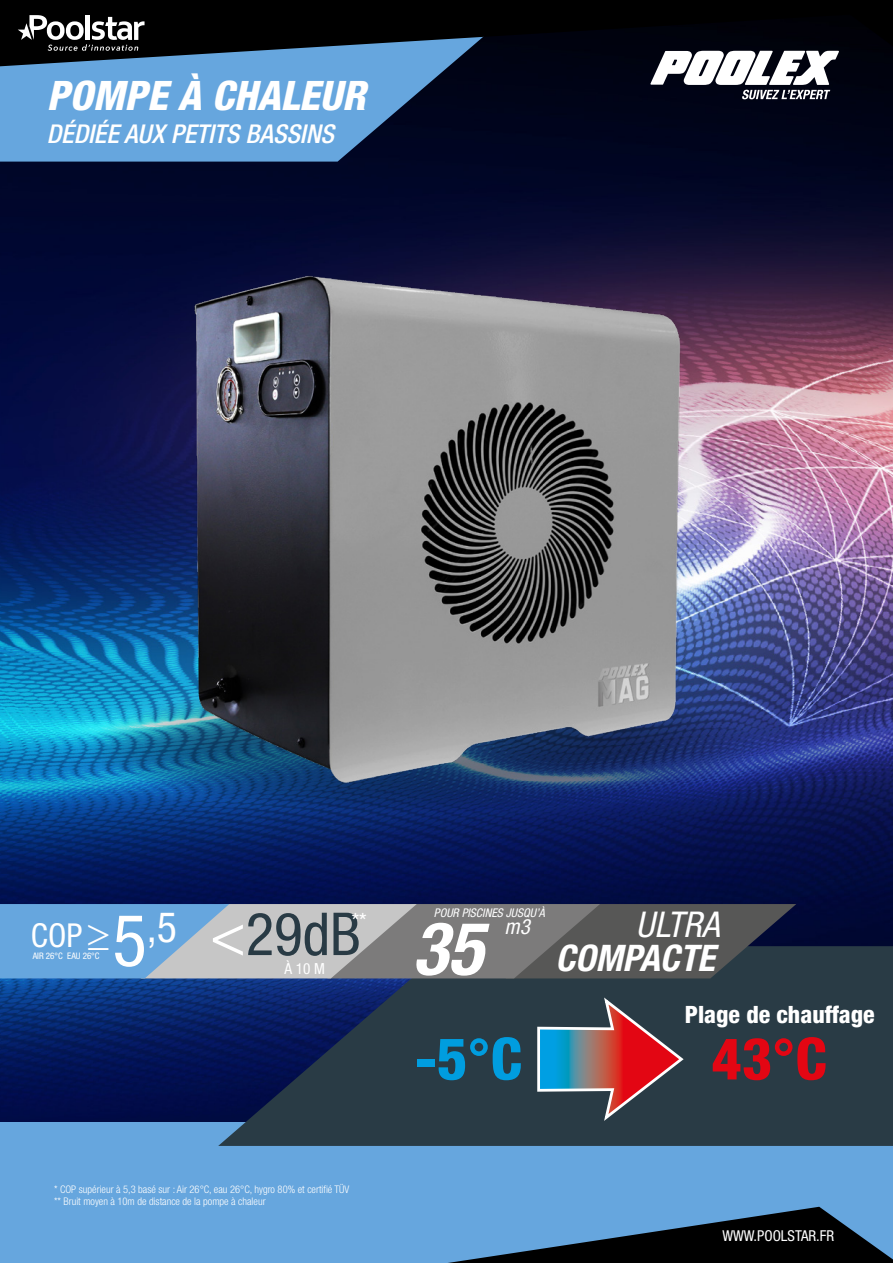
<style>
.page{position:relative;width:893px;height:1263px;background:#fff}
.page>*{position:absolute;margin:0;border:0;box-sizing:border-box;transform-origin:0 0}
.t1{font:condensed 59.25px "Helvetica Neue";color:#293b45}
.t2{font:800 condensed 58.2px "Helvetica Neue";color:#009ddf}
.t3{font:800 condensed 58.2px "Helvetica Neue";color:#e30613}
.t4{font:condensed 42px "Helvetica Neue";color:#fff}
.t5{font:italic 800 condensed 40.65px "Helvetica Neue";color:#fff}
.t6{font:italic 700 condensed 36.6px "Helvetica Neue";color:#fff}
.t7{font:italic condensed 35.55px "Helvetica Neue";color:#fff}
.t8{font:condensed 33px "Helvetica Neue";color:#fff}
.t9{font:italic 500 condensed 25.95px "Helvetica Neue";color:#fff}
.t10{font:800 condensed 23.85px "Helvetica Neue";color:#fff}
.t11{font:condensed 21.15px "Helvetica Neue";color:#fff}
.t12{font:italic condensed 21px "Helvetica Neue";color:#fff}
.t13{font:condensed 15.3px "Helvetica Neue";color:#fff}
.t14{font:condensed 15px "Helvetica Neue";color:#fff}
.t15{font:italic condensed 12px "Helvetica Neue";color:#fff}
.t16{font:condensed 12px "Helvetica Neue";color:#fff}
.t17{font:300 condensed 10.5px/12.6px "Helvetica Neue";color:#fff}
.t18{font:condensed 9px "Helvetica Neue";color:#fff}
.s1{font-size:72.15px}
.s2{color:#fff}
.s3{font-weight:700;font-style:italic;font-size:73.35px;color:#fff}
</style>
<div class="page">
<img style="left:0;top:978px;width:218px;height:145px">
<img style="left:0;top:66px;width:893px;height:880px">
<svg style="left:0;top:66px;width:526px;height:96px;background:#4c7cac"></svg>
<div style="left:0;top:1123px;width:893px;height:140px;background:#66a6de"></div>
<svg style="left:218px;top:946px;width:675px;height:200px;background:#23364a"></svg>
<svg style="left:650px;top:66px;width:189px;height:33px"></svg>
<svg style="left:86px;top:681px;width:670px;height:130px;background:#1d76ae"></svg>
<img style="left:156px;top:223px;width:563px;height:597px">
<svg style="left:536px;top:994px;width:149px;height:130px;background:#61515c"></svg>
<svg style="left:0;top:904px;width:796px;height:74px;background:#798997"></svg>
<svg style="left:448px;top:1207px;width:445px;height:56px"></svg>
<svg style="left:0;top:0;width:893px;height:66px;background:#161e27"></svg>
<svg style="left:18px;top:15px;width:127px;height:36px"></svg>
<h3 class="t5" style="left:47px;top:70px;width:320px">POMPE À CHALEUR</h3>
<h3 class="t9" style="left:47px;top:118px;width:289px">DÉDIÉE AUX PETITS BASSINS</h3>
<h3 class="t4" style="left:87px;top:903px;width:91px"><span class="s1">5</span>≥ ,5</h3>
<p class="t16" style="left:170px;top:918px;width:6px">*</p>
<h3 class="t8" style="left:31px;top:916px;width:53px">COP</h3>
<p class="t18" style="left:33px;top:951px;width:68px">AIR 26°C EAU 26°C</p>
<p class="t15" style="left:434px;top:905px;width:112px">POUR PISCINES JUSQU’À</p>
<h3 class="t11" style="left:352px;top:908px;width:16px">**</h3>
<h1 class="t1" style="left:210px;top:900px;width:274px"><span class="s2">&lt;</span>29dB <span class="s3">35</span></h1>
<h3 class="t12" style="left:505px;top:915px;width:27px">m3</h3>
<h3 class="t13" style="left:284px;top:960px;width:42px">À 10 M</h3>
<h3 class="t7" style="left:636px;top:904px;width:85px">ULTRA</h3>
<h3 class="t6" style="left:555px;top:936px;width:161px">COMPACTE</h3>
<h3 class="t10" style="left:685px;top:1000px;width:192px">Plage de chauffage</h3>
<p class="t17" style="left:54px;top:1182px;width:297px">* COP supérieur à 5,3 basé sur : Air 26°C, eau 26°C, hygro 80% et certifié TÜV ** Bruit moyen à 10m de distance de la pompe à chaleur</p>
<h2 class="t2" style="left:415px;top:1023px;width:108px">-5°C</h2>
<h2 class="t3" style="left:711px;top:1023px;width:117px">43°C</h2>
<h3 class="t14" style="left:722px;top:1227px;width:113px">WWW.POOLSTAR.FR</h3>
</div>
